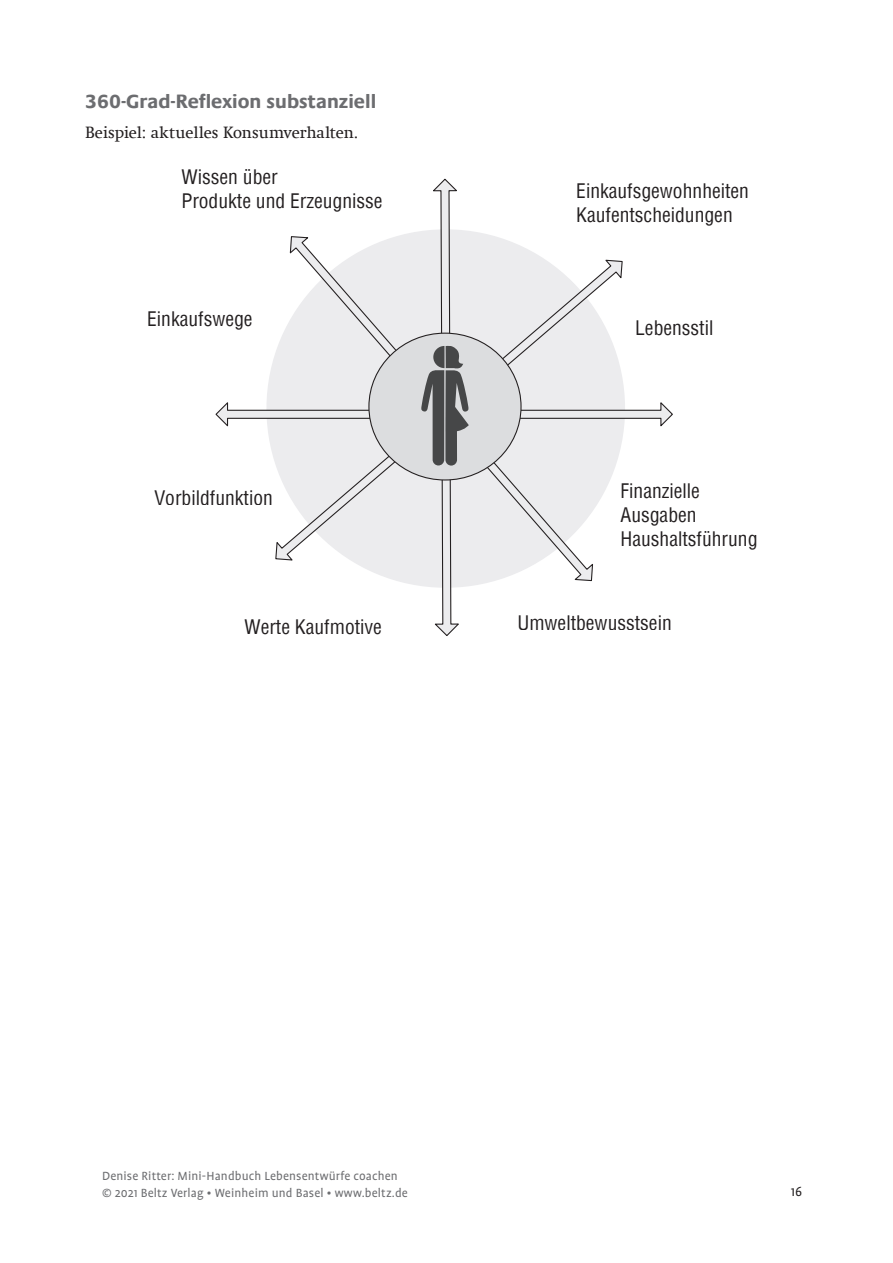
<style>
.page{position:relative;width:893px;height:1263px;background:#fff}
.page>*{position:absolute;margin:0;border:0;box-sizing:border-box;transform-origin:0 0}
.t1{font:condensed 19.65px/23.9px "Helvetica";color:#231f20}
.t2{font:700 19.5px "Praxis Com";color:#6c6d70}
.t3{font:16.5px "Swift Com";color:#231f20}
.t4{font:15px "Profile OT Q angepasst";color:#231f20}
.t5{font:13.5px/16.5px "Profile OT Q angepasst";letter-spacing:.01em;color:#6c6d70}
</style>
<div class="page">
<svg style="left:215px;top:178px;width:458px;height:458px"></svg>
<p class="t2" style="left:85px;top:90px;width:293px">360-Grad-Reflexion substanziell</p>
<p class="t3" style="left:85px;top:122px;width:275px">Beispiel: aktuelles Konsumverhalten.</p>
<p class="t1" style="left:181px;top:164px;width:203px">Wissen über<br>Produkte und Erzeugnisse</p>
<p class="t1" style="left:576px;top:178px;width:174px">Einkaufsgewohnheiten<br>Kaufentscheidungen</p>
<p class="t1" style="left:147px;top:306px;width:107px">Einkaufswege</p>
<p class="t1" style="left:635px;top:316px;width:80px">Lebensstil</p>
<p class="t1" style="left:154px;top:485px;width:120px">Vorbildfunktion</p>
<p class="t1" style="left:244px;top:614px;width:139px">Werte Kaufmotive</p>
<p class="t1" style="left:620px;top:479px;width:138px">Finanzielle<br>Ausgaben<br>Haushaltsführung</p>
<p class="t1" style="left:517px;top:610px;width:156px">Umweltbewusstsein</p>
<p class="t5" style="left:102px;top:1168px;width:307px">Denise Ritter: Mini-Handbuch Lebensentwürfe coachen © 2021 Beltz Verlag • Weinheim und Basel • www.beltz.de</p>
<p class="t4" style="left:791px;top:1184px;width:13px">16</p>
</div>
